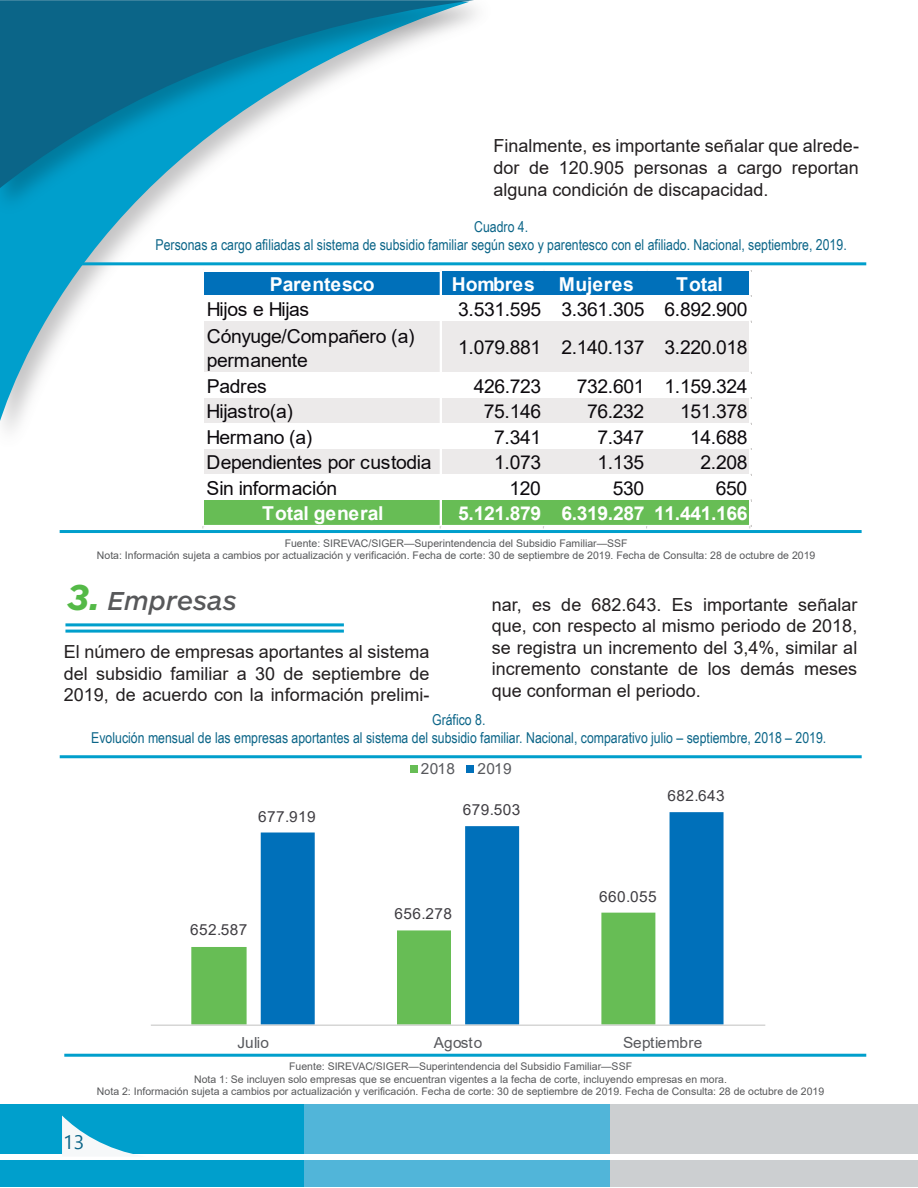
<style>
.page{position:relative;width:918px;height:1188px;background:#fff}
.page>*{position:absolute;margin:0;border:0;box-sizing:border-box;transform-origin:0 0}
.t1{font:italic 500 27px "ARS Maquette Pro";color:#57585a}
.t2{font:19.5px "Gadugi";color:#0b6588}
.t3{font:19.2px/24.3px "Arial";letter-spacing:-.02em;color:#0c090d}
.t4{font:700 19.2px "Arial";letter-spacing:-.01em;color:#fff}
.t5{font:700 19.2px "Arial";letter-spacing:.02em;color:#fff}
.t6{font:18px/21.6px "Arial";color:#231f20;text-align:justify}
.t7{font:15.3px "Arial";letter-spacing:.025em;color:#3f3d42}
.t8{font:15.3px "Arial";letter-spacing:.015em;color:#57585c}
.t9{font:15px/18px "Arial Narrow";color:#0b6588;text-align:center}
.t10{font:10.5px/12.6px "Arial";color:#57585a;text-align:center}
.s1{font-weight:700;font-size:37.5px;color:#54b947}
</style>
<div class="page">
<div style="left:0;top:1104px;width:308px;height:83px;background:#009fcc"></div>
<div style="left:304px;top:1104px;width:308px;height:83px;background:#51b5d9"></div>
<svg style="left:0;top:224px;width:469px;height:204px"></svg>
<img style="left:0;top:8px;width:476px;height:216px">
<svg style="left:0;top:0;width:474px;height:191px"></svg>
<div style="left:610px;top:1104px;width:308px;height:83px;background:#cccfd1"></div>
<div style="left:0;top:1155px;width:918px;height:5px;background:#fff"></div>
<svg style="left:191px;top:913px;width:70px;height:112px;fill:#67bd55"></svg>
<svg style="left:261px;top:812px;width:463px;height:213px"></svg>
<hr style="left:151px;top:1025px;width:614px;height:1px;background:#cfcfce">
<div style="left:410px;top:765px;width:8px;height:8px;background:#67bd55"></div>
<div style="left:466px;top:765px;width:8px;height:8px;background:#0070ba"></div>
<svg style="left:62px;top:1116px;width:84px;height:39px"></svg>
<div style="left:204px;top:271px;width:547px;height:26px;background:#0070ba"></div>
<div style="left:204px;top:296px;width:547px;height:26px;background:#fff"></div>
<div style="left:204px;top:321px;width:547px;height:53px;background:#eceaea"></div>
<div style="left:204px;top:372px;width:547px;height:27px;background:#fff"></div>
<div style="left:204px;top:398px;width:547px;height:27px;background:#eceaea"></div>
<div style="left:204px;top:423px;width:547px;height:27px;background:#fff"></div>
<div style="left:204px;top:449px;width:547px;height:27px;background:#eceaea"></div>
<div style="left:204px;top:474px;width:547px;height:27px;background:#fff"></div>
<div style="left:204px;top:500px;width:547px;height:27px;background:#67bd55"></div>
<hr style="left:204px;top:270px;width:237px;height:1px;background:#fff">
<hr style="left:204px;top:295px;width:547px;height:1px;background:#fff">
<hr style="left:203px;top:270px;width:1px;height:257px;background:#fff">
<hr style="left:440px;top:271px;width:1px;height:256px;background:#fff">
<hr style="left:204px;top:525px;width:547px;height:2px;background:#fff">
<hr style="left:750px;top:270px;width:1px;height:257px;background:#fff">
<hr style="left:64px;top:262px;width:802px;height:3px;background:#009fcc">
<hr style="left:60px;top:530px;width:802px;height:3px;background:#009fcc">
<hr style="left:65px;top:623px;width:279px;height:3px;background:#009fcc">
<hr style="left:65px;top:630px;width:279px;height:3px;background:#009fcc">
<hr style="left:60px;top:755px;width:802px;height:3px;background:#009fcc">
<hr style="left:64px;top:1054px;width:802px;height:3px;background:#009fcc">
<h3 class="t6" style="left:494px;top:135px;width:367px">Finalmente, es importante señalar que alrede&shy;dor de 120.905 personas a cargo reportan alguna condición de discapacidad.</h3>
<h3 class="t9" style="left:156px;top:217px;width:693px">Cuadro 4.<br>Personas a cargo afiliadas al sistema de subsidio familiar según sexo y parentesco con el afiliado. Nacional, septiembre, 2019.</h3>
<h3 class="t4" style="left:270px;top:270px;width:106px">Parentesco</h3>
<h3 class="t4" style="left:452px;top:270px;width:84px">Hombres</h3>
<h3 class="t5" style="left:559px;top:270px;width:77px">Mujeres</h3>
<h3 class="t4" style="left:676px;top:270px;width:48px">Total</h3>
<h3 class="t3" style="left:207px;top:297px;width:104px">Hijos e Hijas</h3>
<h3 class="t3" style="left:458px;top:297px;width:291px">3.531.595 3.361.305 6.892.900</h3>
<h3 class="t3" style="left:207px;top:324px;width:209px">Cónyuge/Compañero (a) permanente</h3>
<h3 class="t3" style="left:458px;top:335px;width:291px">1.079.881 2.140.137 3.220.018</h3>
<h3 class="t3" style="left:207px;top:374px;width:62px">Padres</h3>
<h3 class="t3" style="left:474px;top:374px;width:69px">426.723</h3>
<h3 class="t3" style="left:577px;top:374px;width:172px">732.601 1.159.324</h3>
<h3 class="t3" style="left:207px;top:399px;width:88px">Hijastro(a)</h3>
<h3 class="t3" style="left:484px;top:399px;width:59px">75.146</h3>
<h3 class="t3" style="left:587px;top:399px;width:59px">76.232</h3>
<h3 class="t3" style="left:680px;top:399px;width:69px">151.378</h3>
<h3 class="t3" style="left:207px;top:425px;width:107px">Hermano (a)</h3>
<h3 class="t3" style="left:494px;top:425px;width:48px">7.341</h3>
<h3 class="t3" style="left:597px;top:425px;width:48px">7.347</h3>
<h3 class="t3" style="left:690px;top:425px;width:59px">14.688</h3>
<h3 class="t3" style="left:207px;top:450px;width:227px">Dependientes por custodia</h3>
<h3 class="t3" style="left:494px;top:450px;width:48px">1.073</h3>
<h3 class="t3" style="left:597px;top:450px;width:48px">1.135</h3>
<h3 class="t3" style="left:701px;top:450px;width:48px">2.208</h3>
<h3 class="t3" style="left:207px;top:476px;width:132px">Sin información</h3>
<h3 class="t3" style="left:510px;top:476px;width:33px">120</h3>
<h3 class="t3" style="left:613px;top:476px;width:33px">530</h3>
<h3 class="t3" style="left:716px;top:476px;width:33px">650</h3>
<h3 class="t4" style="left:262px;top:500px;width:123px">Total general</h3>
<h3 class="t4" style="left:458px;top:500px;width:291px">5.121.879 6.319.287 11.441.166</h3>
<p class="t10" style="left:97px;top:536px;width:720px">Fuente: SIREVAC/SIGER—Superintendencia del Subsidio Familiar—SSF<br>Nota: Información sujeta a cambios por actualización y verificación. Fecha de corte: 30 de septiembre de 2019. Fecha de Consulta: 28 de octubre de 2019</p>
<h1 class="t1" style="left:67px;top:583px;width:171px"><span class="s1">3.</span> Empresas</h1>
<h3 class="t6" style="left:64px;top:641px;width:367px">El número de empresas aportantes al sistema del subsidio familiar a 30 de septiembre de 2019, de acuerdo con la información prelimi-</h3>
<h3 class="t6" style="left:492px;top:593px;width:367px">nar, es de 682.643. Es importante señalar que, con respecto al mismo periodo de 2018, se registra un incremento del 3,4%, similar al incremento constante de los demás meses que conforman el periodo.</h3>
<h3 class="t9" style="left:91px;top:711px;width:737px">Gráfico 8.<br>Evolución mensual de las empresas aportantes al sistema del subsidio familiar. Nacional, comparativo julio – septiembre, 2018 – 2019.</h3>
<h3 class="t7" style="left:258px;top:806px;width:59px">677.919</h3>
<h3 class="t7" style="left:190px;top:919px;width:59px">652.587</h3>
<h3 class="t8" style="left:421px;top:758px;width:36px">2018</h3>
<h3 class="t8" style="left:477px;top:758px;width:36px">2019</h3>
<h3 class="t7" style="left:463px;top:799px;width:59px">679.503</h3>
<h3 class="t7" style="left:395px;top:903px;width:59px">656.278</h3>
<h3 class="t7" style="left:667px;top:785px;width:59px">682.643</h3>
<h3 class="t7" style="left:599px;top:886px;width:59px">660.055</h3>
<h3 class="t8" style="left:237px;top:1032px;width:33px">Julio</h3>
<h3 class="t8" style="left:434px;top:1032px;width:50px">Agosto</h3>
<h3 class="t8" style="left:623px;top:1032px;width:81px">Septiembre</h3>
<h2 class="t2" style="left:63px;top:1130px;width:23px">13</h2>
<p class="t10" style="left:97px;top:1060px;width:729px">Fuente: SIREVAC/SIGER—Superintendencia del Subsidio Familiar—SSF<br>Nota 1: Se incluyen solo empresas que se encuentran vigentes a la fecha de corte, incluyendo empresas en mora.<br>Nota 2: Información sujeta a cambios por actualización y verificación. Fecha de corte: 30 de septiembre de 2019. Fecha de Consulta: 28 de octubre de 2019</p>
</div>
